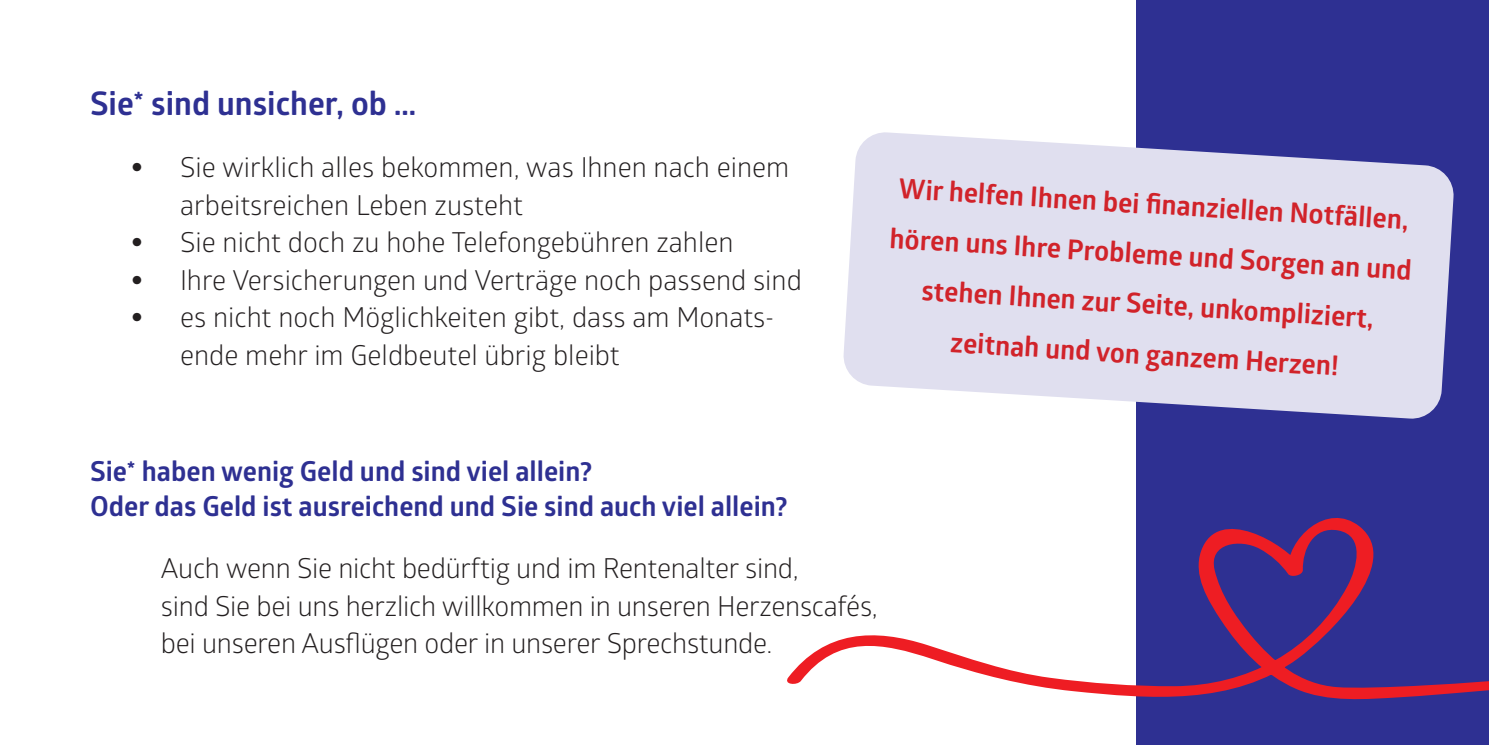
<style>
.page{position:relative;width:1489px;height:745px;background:#fff}
.page>*{position:absolute;margin:0;border:0;box-sizing:border-box;transform-origin:0 0}
.t1{font:700 32.5px "Glober";color:#2e3092}
.t2{font:27.5px/37.5px "Glober";color:#231f20}
.t3{font:700 27.5px/50px "Glober";color:#d1232a;text-align:center}
.t4{font:700 27.5px/35px "Glober";color:#2e3092}
.s1{font-family:"Univers";font-stretch:condensed}
</style>
<div class="page">
<div style="left:1136px;top:0;width:352px;height:744px;background:#2e3092"></div>
<svg style="left:843px;top:132px;width:611px;height:287px;background:#d5d4e9"></svg>
<svg style="left:787px;top:518px;width:701px;height:182px"></svg>
<p class="t1" style="left:90px;top:80px;width:328px">Sie* sind unsicher, ob …</p>
<p class="t2" style="left:180px;top:147px;width:610px;text-indent:-47px"><span class="s1">•</span> Sie wirklich alles bekommen, was Ihnen nach einem arbeitsreichen Leben zusteht</p>
<p class="t2" style="left:133px;top:222px;width:602px"><span class="s1">•</span> Sie nicht doch zu hohe Telefongebühren zahlen</p>
<p class="t2" style="left:133px;top:260px;width:670px"><span class="s1">•</span> Ihre Versicherungen und Verträge noch passend sind</p>
<p class="t2" style="left:180px;top:297px;width:596px;text-indent:-47px"><span class="s1">•</span> es nicht noch Möglichkeiten gibt, dass am Monats&shy;ende mehr im Geldbeutel übrig bleibt</p>
<p class="t3" style="left:893px;top:165px;width:524px;rotate:3deg">Wir helfen Ihnen bei fi nanziellen Notfällen, hören uns Ihre Probleme und Sorgen an und stehen Ihnen zur Seite, unkompliziert, zeitnah und von ganzem Herzen!</p>
<p class="t4" style="left:90px;top:452px;width:699px">Sie* haben wenig Geld und sind viel allein?<br>Oder das Geld ist ausreichend und Sie sind auch viel allein?</p>
<p class="t2" style="left:161px;top:548px;width:718px">Auch wenn Sie nicht bedürftig und im Rentenalter sind,<br>sind Sie bei uns herzlich willkommen in unseren Herzenscafés, bei unseren Ausflügen oder in unserer Sprechstunde.</p>
</div>
